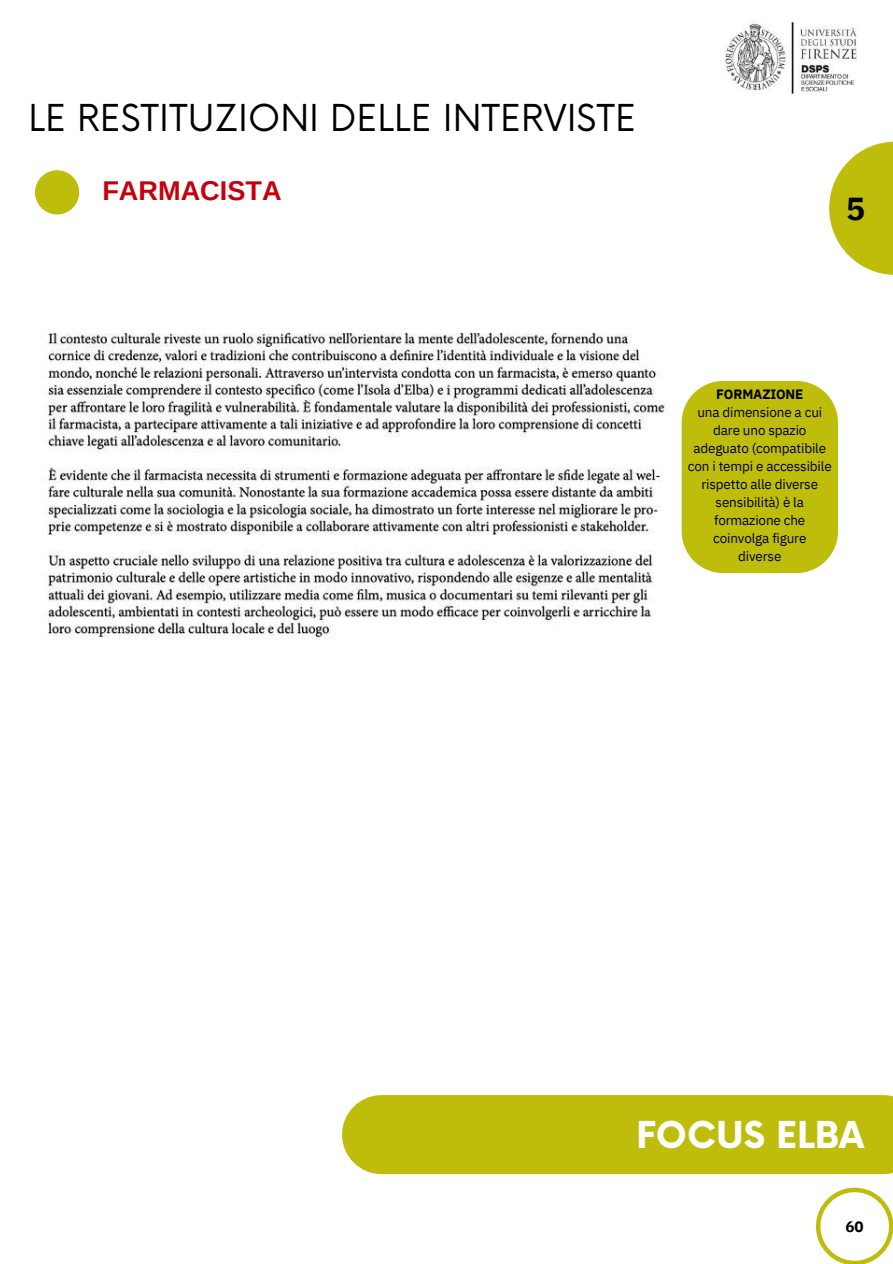
<style>
.page{position:relative;width:893px;height:1264px;background:#fff}
.page>*{position:absolute;margin:0;border:0;box-sizing:border-box;transform-origin:0 0}
.t1{font:36.15px "Now";color:#000}
.t2{font:700 36.15px "Now";color:#fff}
.t3{font:700 31.65px "IBM Plex Sans";color:#000}
.t4{font:700 27.15px "Arimo";color:#c5000b}
.t5{font:700 15.15px "IBM Plex Sans";color:#000}
.t6{font:13.5px/18px "IBM Plex Sans";letter-spacing:-.01em;color:#000;text-align:center}
.t7{font:700 13.5px "IBM Plex Sans";letter-spacing:-.01em;color:#000}
</style>
<div class="page">
<img style="left:724px;top:21px;width:133px;height:74px">
<div style="left:342px;top:1095px;width:550px;height:79px;background:#bfbd0c"></div>
<div style="left:35px;top:170px;width:44px;height:44px;background:#bfbd0c;border-radius:50%"></div>
<svg style="left:829px;top:141px;width:63px;height:134px;fill:#bfbd0c"></svg>
<svg style="left:816px;top:1187px;width:76px;height:76px"></svg>
<img style="left:47px;top:333px;width:618px;height:307px">
<div style="left:681px;top:381px;width:156px;height:192px;background:#bfbd0c"></div>
<h1 class="t1" style="left:28px;top:97px;width:609px">LE RESTITUZIONI DELLE INTERVISTE</h1>
<h3 class="t4" style="left:102px;top:176px;width:181px">FARMACISTA</h3>
<h2 class="t3" style="left:846px;top:188px;width:21px">5</h2>
<p class="t7" style="left:716px;top:385px;width:89px">FORMAZIONE</p>
<p class="t6" style="left:687px;top:403px;width:145px">una dimensione a cui dare uno spazio adeguato (compatibile con i tempi e accessibile rispetto alle diverse sensibilità) è la formazione che coinvolga figure<br>diverse</p>
<h1 class="t2" style="left:636px;top:1115px;width:229px">FOCUS ELBA</h1>
<p class="t5" style="left:845px;top:1215px;width:20px">60</p>
</div>
